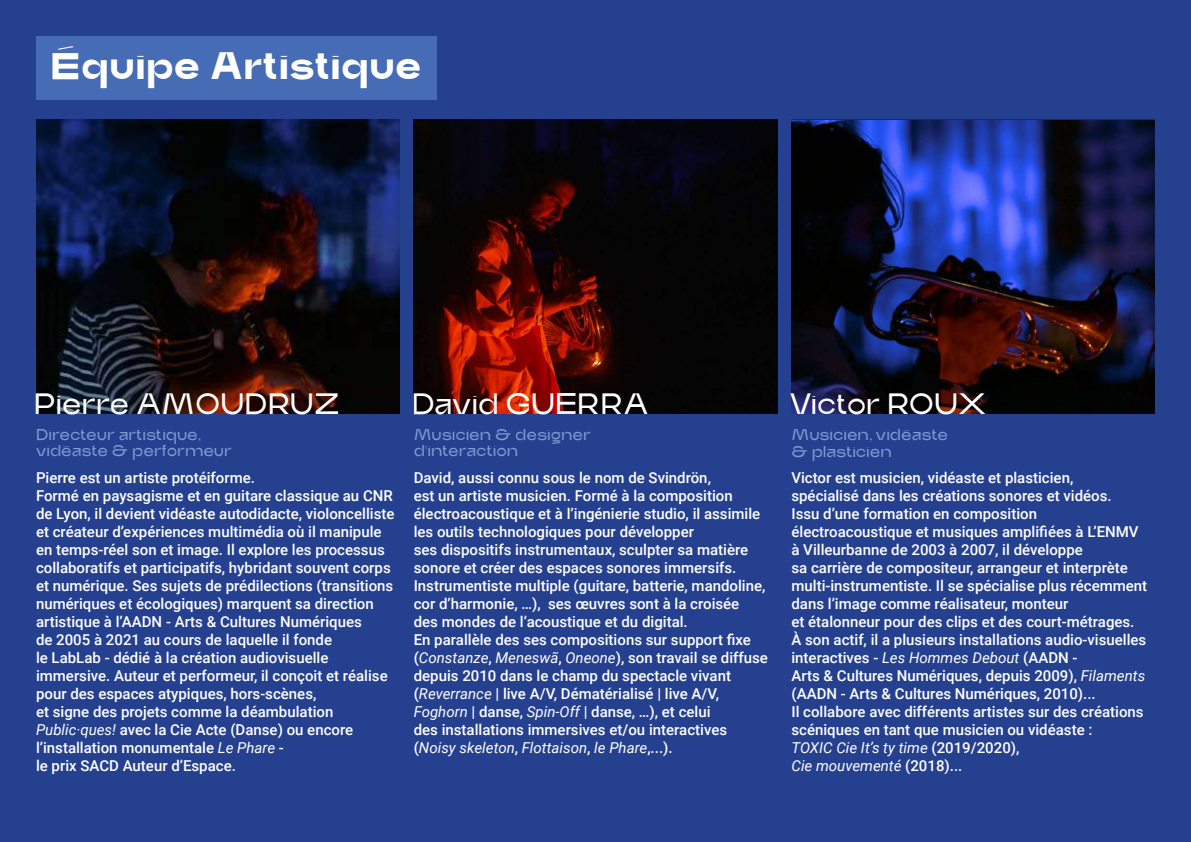
<style>
.page{position:relative;width:1191px;height:842px;background:#25408f}
.page>*{position:absolute;margin:0;border:0;box-sizing:border-box;transform-origin:0 0}
.t1{font:700 39px "Trash";color:#fff}
.t2{font:30px "Trash";letter-spacing:-.01em;color:#fff}
.t3{font:16px/16px "Trash";color:#819bd0}
.t4{font:500 15px/18px "Roboto";color:#fff}
.s1{font-weight:400;font-style:italic}
</style>
<div class="page">
<img style="left:36px;top:120px;width:363px;height:294px">
<img style="left:414px;top:120px;width:363px;height:294px">
<img style="left:791px;top:120px;width:364px;height:294px">
<div style="left:36px;top:36px;width:401px;height:64px;background:#456cb4"></div>
<h1 class="t1" style="left:50px;top:41px;width:373px">Équipe Artistique</h1>
<h2 class="t2" style="left:34px;top:385px;width:308px">Pierre AMOUDRUZ</h2>
<h2 class="t2" style="left:412px;top:385px;width:239px">David GUERRA</h2>
<h2 class="t2" style="left:789px;top:385px;width:199px">Victor ROUX</h2>
<p class="t3" style="left:36px;top:426px;width:198px">Directeur artistique, vidéaste &amp; performeur</p>
<p class="t3" style="left:414px;top:426px;width:179px">Musicien &amp; designer d’interaction</p>
<p class="t3" style="left:791px;top:426px;width:158px;line-height:16.7px">Musicien, vidéaste &amp; plasticien</p>
<p class="t4" style="left:36px;top:468px;width:360px">Pierre est un artiste protéiforme.<br>Formé en paysagisme et en guitare classique au CNR de Lyon, il devient vidéaste autodidacte, violoncelliste et créateur d’expériences multimédia où il manipule en temps-réel son et image. Il explore les processus collaboratifs et participatifs, hybridant souvent corps et numérique. Ses sujets de prédilections (transitions numériques et écologiques) marquent sa direction artistique à l’AADN - Arts &amp; Cultures Numériques<br>de 2005 à 2021 au cours de laquelle il fonde<br>le LabLab - dédié à la création audiovisuelle immersive. Auteur et performeur, il conçoit et réalise pour des espaces atypiques, hors-scènes,<br>et signe des projets comme la déambulation <span class="s1">Public·ques!</span> avec la Cie Acte (Danse) ou encore l’installation monumentale <span class="s1">Le Phare</span> -<br>le prix SACD Auteur d’Espace.</p>
<p class="t4" style="left:414px;top:468px;width:356px">David, aussi connu sous le nom de Svindrön,<br>est un artiste musicien. Formé à la composition électroacoustique et à l’ingénierie studio, il assimile les outils technologiques pour développer<br>ses dispositifs instrumentaux, sculpter sa matière sonore et créer des espaces sonores immersifs.<br>Instrumentiste multiple (guitare, batterie, mandoline, cor d’harmonie, …), ses œuvres sont à la croisée<br>des mondes de l’acoustique et du digital.<br>En parallèle des ses compositions sur support fixe (<span class="s1">Constanze</span>, <span class="s1">Meneswã</span>, <span class="s1">Oneone</span>), son travail se diffuse depuis 2010 dans le champ du spectacle vivant (<span class="s1">Reverrance</span> | live A/V, Dématérialisé | live A/V, <span class="s1">Foghorn</span> | danse, <span class="s1">Spin-Off</span> | danse, …), et celui<br>des installations immersives et/ou interactives (<span class="s1">Noisy skeleton</span>, <span class="s1">Flottaison</span>, <span class="s1">le Phare</span>,...).</p>
<p class="t4" style="left:791px;top:468px;width:357px">Victor est musicien, vidéaste et plasticien,<br>spécialisé dans les créations sonores et vidéos.<br>Issu d’une formation en composition électroacoustique et musiques amplifiées à L’ENMV à Villeurbanne de 2003 à 2007, il développe<br>sa carrière de compositeur, arrangeur et interprète multi-instrumentiste. Il se spécialise plus récemment dans l’image comme réalisateur, monteur<br>et étalonneur pour des clips et des court-métrages.<br>À son actif, il a plusieurs installations audio-visuelles interactives - <span class="s1">Les Hommes Debout</span> (AADN -<br>Arts &amp; Cultures Numériques, depuis 2009), <span class="s1">Filaments </span>(AADN - Arts &amp; Cultures Numériques, 2010)...<br>Il collabore avec différents artistes sur des créations scéniques en tant que musicien ou vidéaste :<br><span class="s1">TOXIC Cie It’s ty time</span> (2019/2020),<br><span class="s1">Cie mouvementé</span> (2018)...</p>
</div>
